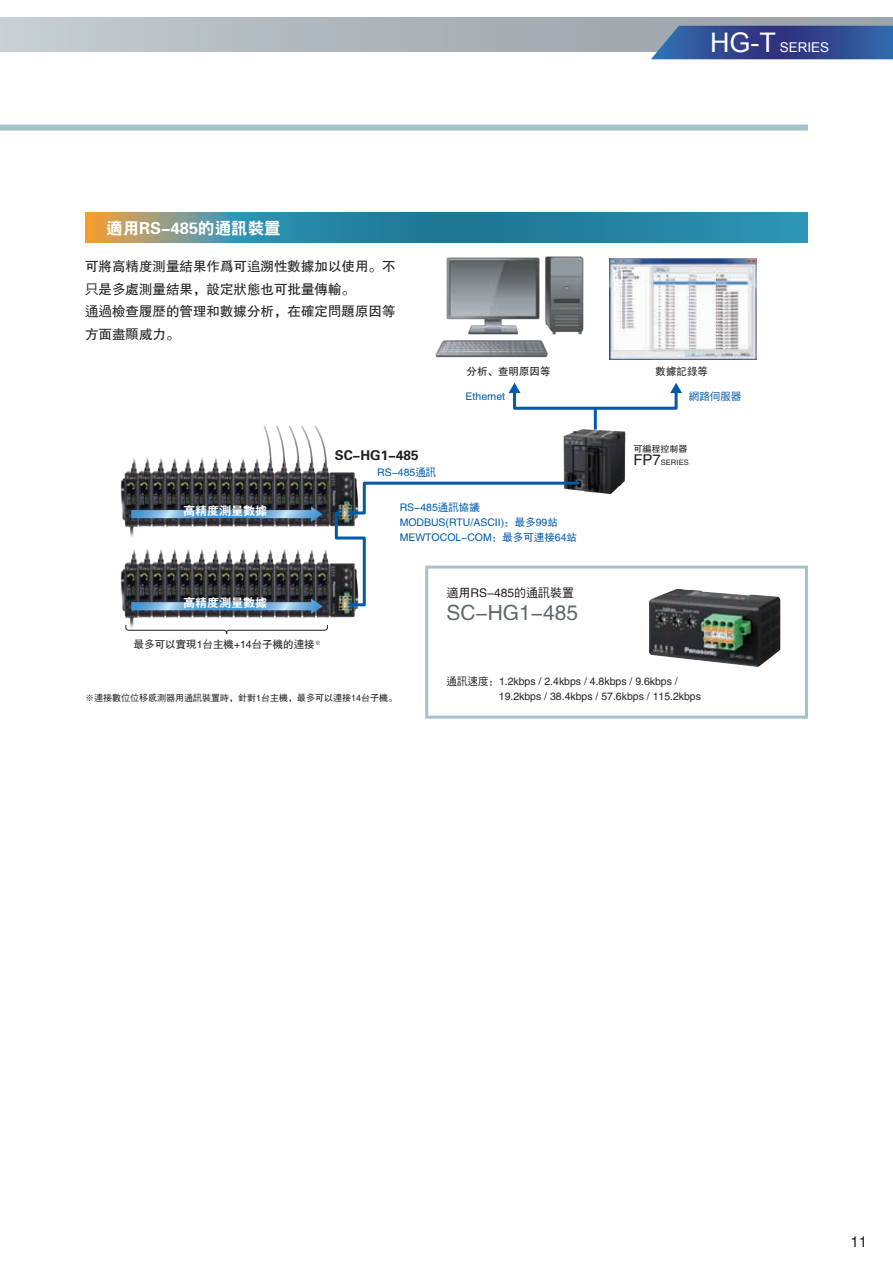
<style>
.page{position:relative;width:893px;height:1263px;background:#fff}
.page>*{position:absolute;margin:0;border:0;box-sizing:border-box;transform-origin:0 0}
.t1{font:21px "FZHTFW GB1 0";color:#5f696f}
.t2{font:16.5px "FZDHTFW GB1 0";color:#fff}
.t3{font:15px "FZHTFW GB1 0";color:#231f20}
.t4{font:13.5px/22.5px "FZHTFW GB1 0";color:#231f20}
.t5{font:13.5px "FZH4 FW GB1 0";color:#231f20}
.t6{font:13.5px "Arial";color:#fff}
.t7{font:12px "FZH4 FW GB1 0";color:#fff}
.t8{font:12px "FZHTFW GB1 0";color:#231f20}
.t9{font:10.65px/15px "FZHTFW GB1 0";color:#231f20}
.t10{font:10.5px/15px "FZHTFW GB1 0";color:#015aaa}
.t11{font:10.5px "FZHTFW GB1 0";color:#231f20}
.t12{font:10.5px "DF Hei Std W5";color:#015aaa}
.t13{font:9px "FZHTFW GB1 0";color:#231f20}
.t14{font:7.5px "FZHTFW GB1 0";letter-spacing:.015em;color:#231f20}
.s1{font-size:27px}
.s2{font-family:"DF Hei Std W9"}
.s3{font-family:"DF Hei Std W5"}
.s4{font-size:15px}
</style>
<div class="page">
<svg style="left:85px;top:213px;width:723px;height:29px;background:#3d899a"></svg>
<img style="left:120px;top:463px;width:237px;height:70px">
<img style="left:120px;top:533px;width:235px;height:91px">
<svg style="left:425px;top:566px;width:383px;height:153px"></svg>
<img style="left:563px;top:429px;width:62px;height:65px">
<img style="left:609px;top:259px;width:148px;height:101px">
<img style="left:435px;top:256px;width:149px;height:102px">
<svg style="left:333px;top:480px;width:248px;height:131px"></svg>
<svg style="left:120px;top:426px;width:207px;height:48px"></svg>
<svg style="left:125px;top:624px;width:203px;height:11px"></svg>
<svg style="left:131px;top:506px;width:192px;height:16px;background:#4c6d8a"></svg>
<svg style="left:131px;top:599px;width:192px;height:15px;background:#507391"></svg>
<div style="left:513px;top:390px;width:165px;height:20px;border:3px solid #015aaa"></div>
<svg style="left:509px;top:383px;width:11px;height:10px"></svg>
<svg style="left:670px;top:383px;width:12px;height:10px"></svg>
<hr style="left:594px;top:408px;width:3px;height:21px;background:#015aaa">
<img style="left:649px;top:589px;width:131px;height:78px">
<div style="left:0;top:125px;width:808px;height:6px;background:#a4c2c9"></div>
<div style="left:0;top:17px;width:893px;height:34px;background:linear-gradient(to right,#c4ccd0,#9199a3)"></div>
<svg style="left:651px;top:26px;width:242px;height:33px;background:#375094"></svg>
<p class="t6" style="left:710px;top:38px;width:121px"><span class="s1">HG-T</span> SERIES</p>
<h2 class="t2" style="left:106px;top:219px;width:176px"><span class="s2">適</span>用RS-485<span class="s2">的通訊裝置</span></h2>
<p class="t4" style="left:85px;top:255px;width:312px">可将高精度测量结果作为可<span class="s3">追</span>溯性数据加以使用。不<span class="s3">只</span>是<span class="s3">多</span>处测量结果，设定状态也可批量传输。<br><span class="s3">通過</span>检查履历的管理和数据分析，在确定问题原因等方面尽显威力。</p>
<p class="t5" style="left:335px;top:447px;width:85px">SC-HG1-485</p>
<p class="t10" style="left:377px;top:465px;width:61px">RS-485<span class="s3">通訊</span></p>
<p class="t11" style="left:466px;top:365px;width:85px">分析、查明原因等</p>
<p class="t11" style="left:656px;top:366px;width:54px">数据记<span class="s3">錄</span>等</p>
<p class="t10" style="left:466px;top:389px;width:41px">Ethernet</p>
<p class="t12" style="left:689px;top:391px;width:54px">網路伺服器</p>
<p class="t13" style="left:634px;top:443px;width:55px">可<span class="s3">編</span>程控制器</p>
<p class="t14" style="left:634px;top:458px;width:57px"><span class="s4">FP7</span>SERIES</p>
<p class="t7" style="left:183px;top:505px;width:86px">高精度测量数据</p>
<p class="t10" style="left:400px;top:500px;width:179px">RS-485<span class="s3">通訊</span>协议<br>MODBUS(RTU/ASCII)：最<span class="s3">多</span>99站<br>MEWTOCOL-COM：最<span class="s3">多</span>可<span class="s3">連</span>接64站</p>
<p class="t7" style="left:183px;top:596px;width:86px">高精度测量数据</p>
<p class="t11" style="left:134px;top:638px;width:189px">最<span class="s3">多</span>可以实现1<span class="s3">台</span>主机+14<span class="s3">台</span>子机的<span class="s3">連</span>接<sup>※</sup></p>
<p class="t13" style="left:85px;top:693px;width:313px">※<span class="s3">連</span>接<span class="s3">數位位移感測器</span>用<span class="s3">通訊裝置</span>时，针对1<span class="s3">台</span>主机，最<span class="s3">多</span>可以<span class="s3">連</span>接14<span class="s3">台</span>子机。</p>
<p class="t8" style="left:446px;top:587px;width:129px"><span class="s3">適</span>用RS-485<span class="s3">的通訊裝置</span></p>
<h1 class="t1" style="left:446px;top:601px;width:133px">SC-HG1-485</h1>
<p class="t9" style="left:499px;top:674px;width:204px;text-indent:-52px"><span class="s3">通訊速度</span>：1.2kbps / 2.4kbps / 4.8kbps / 9.6kbps /<br>19.2kbps / 38.4kbps / 57.6kbps / 115.2kbps</p>
<h3 class="t3" style="left:850px;top:1233px;width:18px">11</h3>
</div>
